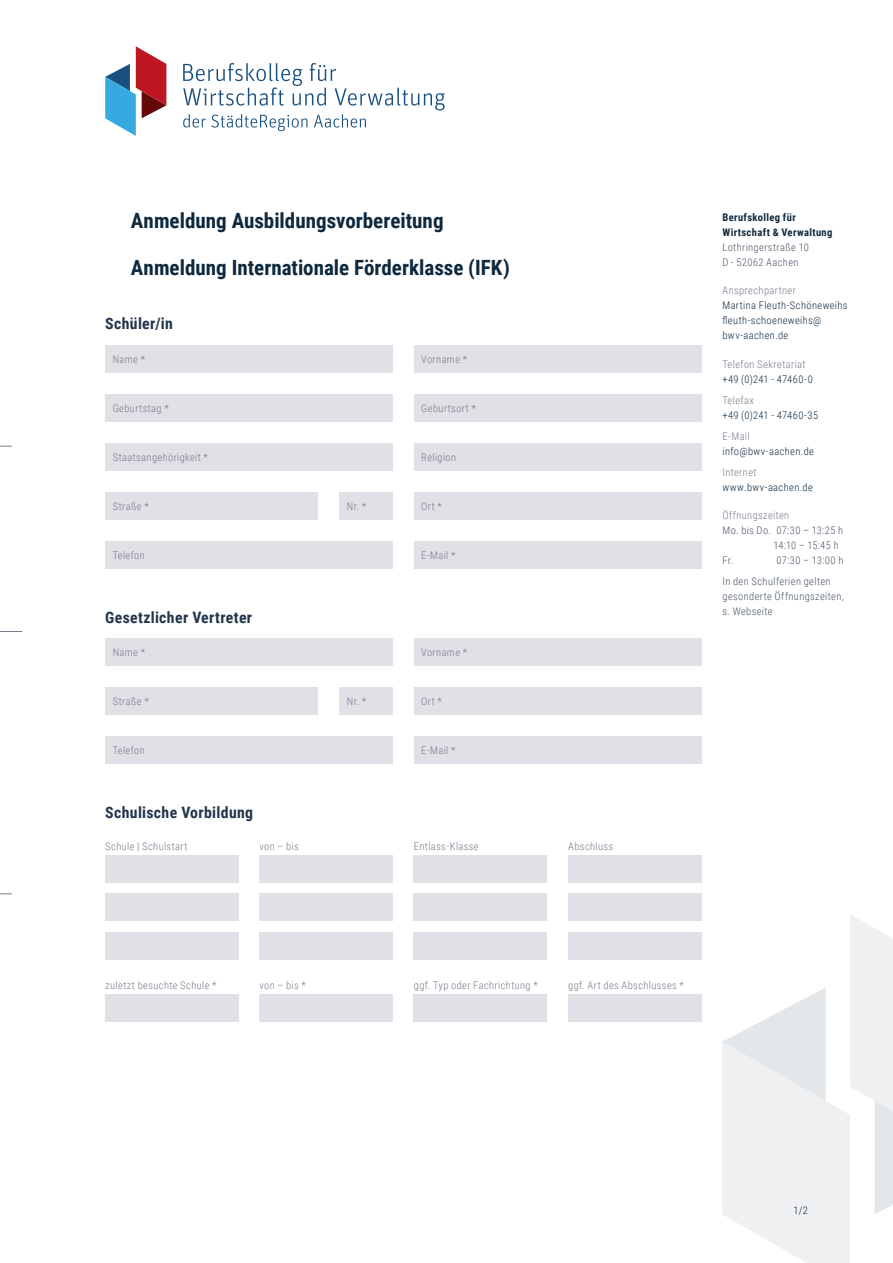
<style>
.page{position:relative;width:893px;height:1263px;background:#fff}
.page>*{position:absolute;margin:0;border:0;box-sizing:border-box;transform-origin:0 0}
.t1{font:700 21px "Roboto Condensed";color:#0e293e}
.t2{font:700 15.75px "Roboto Condensed";letter-spacing:.025em;color:#22354a}
.t3{font:300 10.5px "Roboto Condensed";letter-spacing:.035em;color:#767a8b}
.t4{font:300 10.5px/15px "Roboto Condensed";letter-spacing:.035em;color:#485367}
.t5{font:300 10.5px/15px "Roboto Condensed";letter-spacing:.035em;color:#0e293e}
.t6{font:700 10.5px/15px "Roboto Condensed";letter-spacing:.035em;color:#0e293e}
</style>
<div class="page">
<div style="left:105px;top:345px;width:288px;height:28px;background:#e0e0e6"></div>
<div style="left:105px;top:639px;width:288px;height:27px;background:#e0e0e6"></div>
<div style="left:105px;top:855px;width:133px;height:28px;background:#e0e0e6"></div>
<div style="left:105px;top:994px;width:133px;height:28px;background:#e0e0e6"></div>
<div style="left:105px;top:894px;width:133px;height:27px;background:#e0e0e6"></div>
<div style="left:105px;top:932px;width:133px;height:27px;background:#e0e0e6"></div>
<div style="left:414px;top:855px;width:133px;height:28px;background:#e0e0e6"></div>
<div style="left:414px;top:994px;width:133px;height:28px;background:#e0e0e6"></div>
<div style="left:414px;top:894px;width:133px;height:27px;background:#e0e0e6"></div>
<div style="left:414px;top:932px;width:133px;height:27px;background:#e0e0e6"></div>
<div style="left:260px;top:855px;width:133px;height:28px;background:#e0e0e6"></div>
<div style="left:260px;top:994px;width:133px;height:28px;background:#e0e0e6"></div>
<div style="left:260px;top:894px;width:133px;height:27px;background:#e0e0e6"></div>
<div style="left:260px;top:932px;width:133px;height:27px;background:#e0e0e6"></div>
<div style="left:568px;top:855px;width:133px;height:28px;background:#e0e0e6"></div>
<div style="left:568px;top:994px;width:133px;height:28px;background:#e0e0e6"></div>
<div style="left:568px;top:894px;width:133px;height:27px;background:#e0e0e6"></div>
<div style="left:568px;top:932px;width:133px;height:27px;background:#e0e0e6"></div>
<div style="left:105px;top:443px;width:288px;height:28px;background:#e0e0e6"></div>
<div style="left:105px;top:541px;width:288px;height:27px;background:#e0e0e6"></div>
<div style="left:105px;top:736px;width:288px;height:28px;background:#e0e0e6"></div>
<div style="left:105px;top:394px;width:288px;height:28px;background:#e0e0e6"></div>
<div style="left:105px;top:492px;width:213px;height:27px;background:#e0e0e6"></div>
<div style="left:339px;top:492px;width:54px;height:27px;background:#e0e0e6"></div>
<div style="left:414px;top:345px;width:287px;height:28px;background:#e0e0e6"></div>
<div style="left:414px;top:639px;width:287px;height:27px;background:#e0e0e6"></div>
<div style="left:414px;top:443px;width:287px;height:28px;background:#e0e0e6"></div>
<div style="left:414px;top:541px;width:287px;height:27px;background:#e0e0e6"></div>
<div style="left:414px;top:736px;width:287px;height:28px;background:#e0e0e6"></div>
<div style="left:414px;top:394px;width:287px;height:28px;background:#e0e0e6"></div>
<div style="left:414px;top:492px;width:287px;height:27px;background:#e0e0e6"></div>
<svg style="left:722px;top:915px;width:171px;height:348px"></svg>
<svg style="left:0;top:446px;width:12px;height:1px"></svg>
<svg style="left:0;top:893px;width:12px;height:1px"></svg>
<svg style="left:0;top:631px;width:22px;height:1px"></svg>
<svg style="left:105px;top:46px;width:61px;height:90px"></svg>
<svg style="left:183px;top:63px;width:262px;height:68px"></svg>
<div style="left:105px;top:687px;width:213px;height:28px;background:#e0e0e6"></div>
<div style="left:339px;top:687px;width:54px;height:28px;background:#e0e0e6"></div>
<div style="left:414px;top:687px;width:287px;height:28px;background:#e0e0e6"></div>
<h1 class="t1" style="left:131px;top:206px;width:314px">Anmeldung Ausbildungsvorbereitung</h1>
<h1 class="t1" style="left:131px;top:253px;width:381px">Anmeldung Internationale Förderklasse (IFK)</h1>
<h2 class="t2" style="left:105px;top:313px;width:69px">Schüler/in</h2>
<p class="t3" style="left:113px;top:352px;width:34px">Name *</p>
<p class="t3" style="left:421px;top:352px;width:47px">Vorname *</p>
<p class="t3" style="left:113px;top:401px;width:58px">Geburtstag *</p>
<p class="t3" style="left:421px;top:401px;width:56px">Geburtsort *</p>
<p class="t3" style="left:113px;top:450px;width:97px">Staatsangehörigkeit *</p>
<p class="t3" style="left:421px;top:450px;width:36px">Religion</p>
<p class="t3" style="left:113px;top:499px;width:38px">Straße *</p>
<p class="t3" style="left:347px;top:499px;width:21px">Nr. *</p>
<p class="t3" style="left:421px;top:499px;width:22px">Ort *</p>
<p class="t3" style="left:113px;top:547px;width:34px">Telefon</p>
<p class="t3" style="left:421px;top:547px;width:36px">E-Mail *</p>
<h2 class="t2" style="left:105px;top:606px;width:148px">Gesetzlicher Vertreter</h2>
<p class="t3" style="left:113px;top:645px;width:34px">Name *</p>
<p class="t3" style="left:421px;top:645px;width:47px">Vorname *</p>
<p class="t3" style="left:113px;top:694px;width:38px">Straße *</p>
<p class="t3" style="left:347px;top:694px;width:21px">Nr. *</p>
<p class="t3" style="left:421px;top:694px;width:22px">Ort *</p>
<p class="t3" style="left:113px;top:743px;width:34px">Telefon</p>
<p class="t3" style="left:421px;top:743px;width:36px">E-Mail *</p>
<h2 class="t2" style="left:105px;top:802px;width:149px">Schulische Vorbildung</h2>
<p class="t3" style="left:105px;top:839px;width:84px">Schule | Schulstart</p>
<p class="t3" style="left:260px;top:839px;width:41px">von – bis</p>
<p class="t3" style="left:414px;top:839px;width:66px">Entlass-Klasse</p>
<p class="t3" style="left:568px;top:839px;width:47px">Abschluss</p>
<p class="t6" style="left:722px;top:209px;width:112px">Berufskolleg für<br>Wirtschaft &amp; Verwaltung</p>
<p class="t4" style="left:722px;top:239px;width:88px">Lothringerstraße 10<br>D - 52062 Aachen</p>
<p class="t3" style="left:722px;top:283px;width:75px">Ansprechpartner</p>
<p class="t5" style="left:722px;top:297px;width:127px">Martina Fleuth-Schöneweihs fleuth-schoeneweihs@ bwv-aachen.de</p>
<p class="t3" style="left:722px;top:356px;width:85px">Telefon Sekretariat</p>
<p class="t5" style="left:722px;top:371px;width:92px">+49 (0)241 - 47460-0</p>
<p class="t3" style="left:722px;top:392px;width:33px">Telefax</p>
<p class="t5" style="left:722px;top:407px;width:97px">+49 (0)241 - 47460-35</p>
<p class="t3" style="left:722px;top:428px;width:29px">E-Mail</p>
<p class="t5" style="left:722px;top:443px;width:93px">info@bwv-aachen.de</p>
<p class="t3" style="left:722px;top:464px;width:36px">Internet</p>
<p class="t5" style="left:722px;top:479px;width:92px">www.bwv-aachen.de</p>
<p class="t3" style="left:722px;top:508px;width:68px">Öffnungszeiten</p>
<p class="t4" style="left:722px;top:522px;width:122px">Mo. bis Do. 07:30 – 13:25 h</p>
<p class="t4" style="left:773px;top:537px;width:67px">14:10 – 15:45 h</p>
<p class="t4" style="left:722px;top:552px;width:12px">Fr.</p>
<p class="t4" style="left:722px;top:549px;width:122px;line-height:21px;text-indent:54px">07:30 – 13:00 h<br>In den Schulferien gelten</p>
<p class="t4" style="left:722px;top:588px;width:123px">gesonderte Öffnungszeiten, s. Webseite</p>
<p class="t3" style="left:105px;top:977px;width:113px">zuletzt besuchte Schule *</p>
<p class="t3" style="left:260px;top:977px;width:48px">von – bis *</p>
<p class="t3" style="left:414px;top:977px;width:125px">ggf. Typ oder Fachrichtung *</p>
<p class="t3" style="left:568px;top:977px;width:117px">ggf. Art des Abschlusses *</p>
<p class="t5" style="left:794px;top:1202px;width:16px">1/2</p>
</div>
